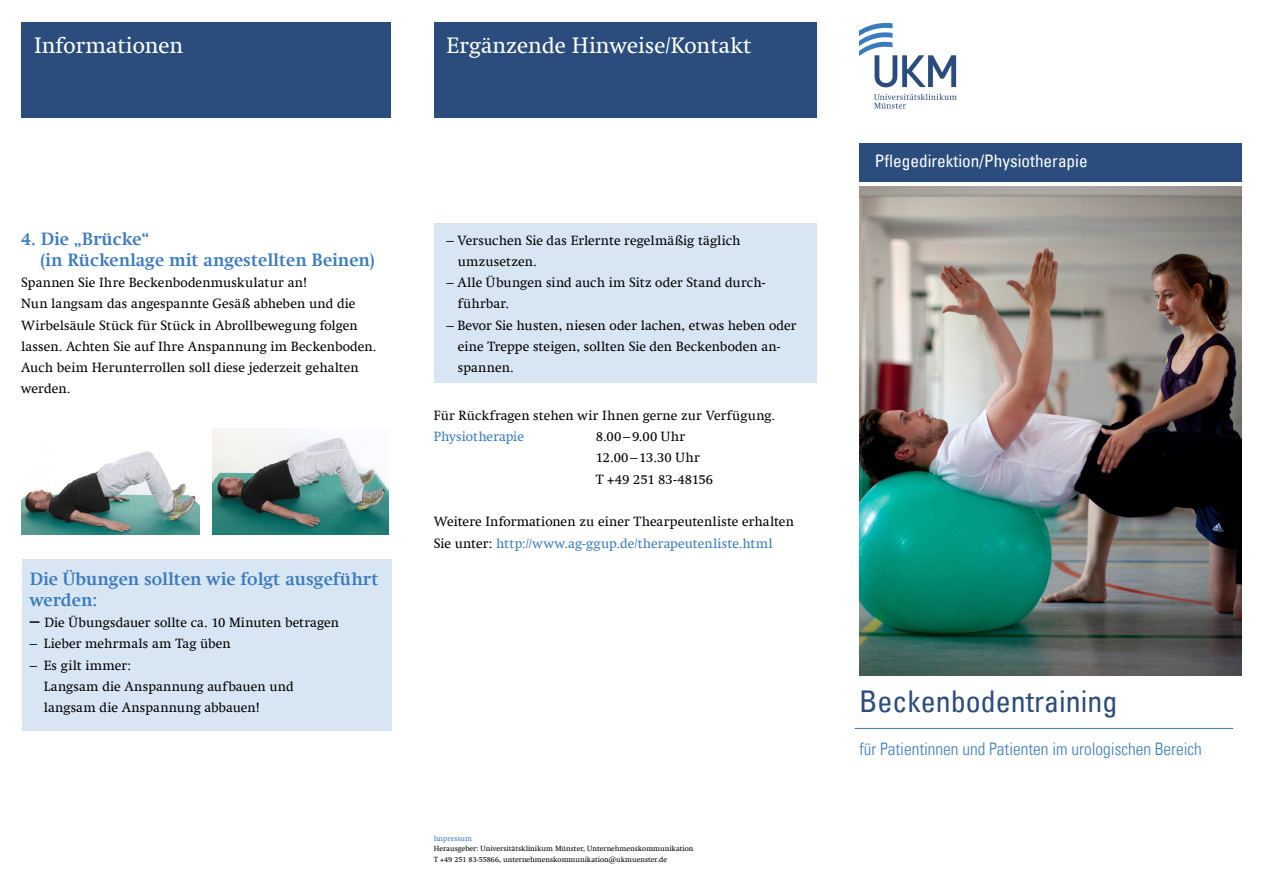
<style>
.page{position:relative;width:1263px;height:893px;background:#fff}
.page>*{position:absolute;margin:0;border:0;box-sizing:border-box;transform-origin:0 0}
.t1{font:condensed 30px "Univers Com 57";color:#2a4d7d}
.t2{font:22.5px "Swift Com";color:#fff}
.t3{font:700 18px/21.3px "Swift Com";color:#3a7bbe}
.t4{font:17.25px "Univers Com 47 Light Cond";color:#3a7bbe}
.t5{font:condensed 17.25px "Univers Com 57";color:#fff}
.t6{font:13.5px/21.3px "Swift Com";letter-spacing:.005em;color:#000}
.t7{font:13.5px "Swift Com";letter-spacing:-.005em;color:#3a7bbe}
.t8{font:7.5px/10.5px "Swift Com";color:#000}
.t9{font:7.5px "Swift Com";color:#3a7bbe}
.s1{font-weight:700;font-size:18px}
.s2{color:#3a7bbe}
</style>
<div class="page">
<div style="left:22px;top:559px;width:370px;height:171px;background:#d8e5f2"></div>
<div style="left:434px;top:223px;width:382px;height:160px;background:#d8e5f2"></div>
<div style="left:434px;top:22px;width:382px;height:96px;background:#2a4d7d"></div>
<div style="left:21px;top:22px;width:370px;height:96px;background:#2a4d7d"></div>
<svg style="left:859px;top:23px;width:97px;height:64px"></svg>
<svg style="left:874px;top:94px;width:83px;height:15px"></svg>
<div style="left:859px;top:144px;width:383px;height:38px;background:#2a4d7d"></div>
<hr style="left:855px;top:728px;width:378px;height:1px;background:#3a7bbe">
<img style="left:21px;top:451px;width:179px;height:84px">
<img style="left:213px;top:428px;width:175px;height:107px">
<img style="left:859px;top:186px;width:383px;height:489px">
<h2 class="t2" style="left:34px;top:32px;width:151px">Informationen</h2>
<h2 class="t2" style="left:446px;top:32px;width:307px">Ergänzende Hinweise/Kontakt</h2>
<h3 class="t3" style="left:41px;top:228px;width:335px;text-indent:-19px">4. Die „Brücke“<br>(in Rückenlage mit angestellten Beinen)</h3>
<p class="t6" style="left:21px;top:272px;width:357px">Spannen Sie Ihre Beckenbodenmuskulatur an!<br>Nun langsam das angespannte Gesäß abheben und die Wirbelsäule Stück für Stück in Abrollbewegung folgen lassen. Achten Sie auf Ihre Anspannung im Beckenboden.<br>Auch beim Herunterrollen soll diese jederzeit gehalten werden.</p>
<h3 class="t3" style="left:30px;top:568px;width:350px">Die Übungen sollten wie folgt ausgeführt werden:</h3>
<p class="t6" style="left:30px;top:612px;width:311px"><span class="s1">–</span> Die Übungsdauer sollte ca. 10 Minuten betragen</p>
<p class="t6" style="left:30px;top:633px;width:203px">– Lieber mehrmals am Tag üben</p>
<p class="t6" style="left:44px;top:654px;width:251px;text-indent:-14px">– Es gilt immer:<br>Langsam die Anspannung aufbauen und langsam die Anspannung abbauen!</p>
<p class="t6" style="left:458px;top:229px;width:284px;text-indent:-11px">– Versuchen Sie das Erlernte regelmäßig täglich umzusetzen.</p>
<p class="t6" style="left:458px;top:272px;width:309px;text-indent:-11px">– Alle Übungen sind auch im Sitz oder Stand durch&shy;führbar.</p>
<p class="t6" style="left:458px;top:314px;width:340px;text-indent:-11px">– Bevor Sie husten, niesen oder lachen, etwas heben oder eine Treppe steigen, sollten Sie den Beckenboden an&shy;spannen.</p>
<p class="t6" style="left:434px;top:405px;width:343px">Für Rückfragen stehen wir Ihnen gerne zur Verfügung.</p>
<p class="t7" style="left:434px;top:429px;width:92px">Physiotherapie</p>
<p class="t6" style="left:596px;top:426px;width:119px">8.00–9.00 Uhr<br>12.00–13.30 Uhr<br>T +49 251 83-48156</p>
<p class="t6" style="left:434px;top:511px;width:362px">Weitere Informationen zu einer Thearpeutenliste erhalten<br>Sie unter: <span class="s2">http://www.ag-ggup.de/therapeutenliste.html</span></p>
<p class="t9" style="left:434px;top:834px;width:40px">Impressum</p>
<p class="t8" style="left:434px;top:843px;width:261px">Herausgeber: Universitätsklinikum Münster, Unternehmenskommunikation<br>T +49 251 83-55866, unternehmenskommunikation@ukmuenster.de</p>
<p class="t5" style="left:875px;top:150px;width:214px">Pflegedirektion/Physiotherapie</p>
<h1 class="t1" style="left:859px;top:683px;width:260px">Beckenbodentraining</h1>
<p class="t4" style="left:859px;top:738px;width:344px">für Patientinnen und Patienten im urologischen Bereich</p>
</div>
